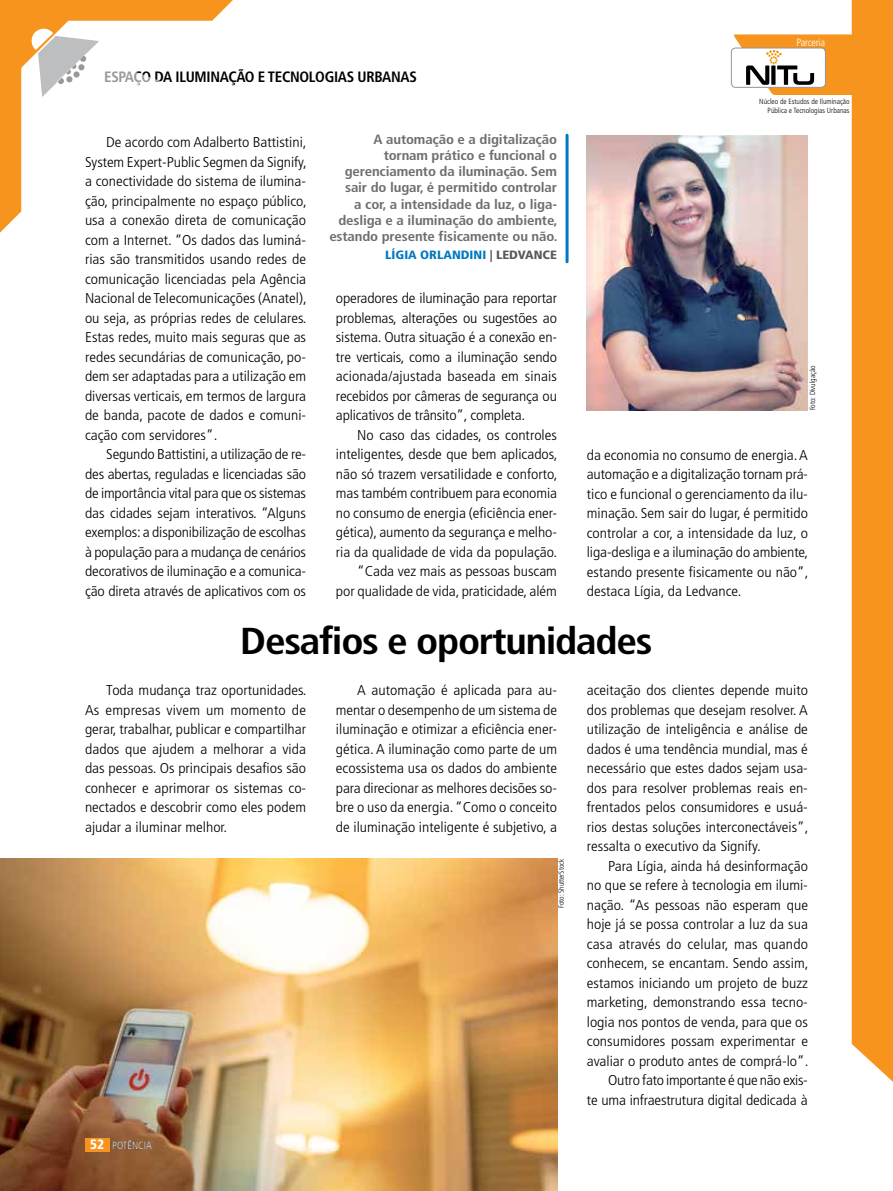
<style>
.page{position:relative;width:893px;height:1191px;background:#fff}
.page>*{position:absolute;margin:0;border:0;box-sizing:border-box;transform-origin:0 0}
.t1{font:700 condensed 37.5px "Frutiger LT Std";letter-spacing:-.03em;color:#000;scale:1.1 1}
.t2{font:700 condensed 15px "Frutiger LT Std";letter-spacing:-.02em;color:#000}
.t3{font:300 condensed 14.25px/19.5px "Frutiger LT Std";color:#000;text-align:justify;scale:1.1 1}
.t4{font:700 condensed 13.5px/16.2px "Frutiger LT Std";letter-spacing:-.01em;color:#6d6e71;text-align:right;scale:1.1 1}
.t5{font:900 condensed 13.5px "Frutiger LT Std";color:#fff}
.t6{font:900 condensed 12px "Frutiger LT Std";color:#0079c1;scale:1.1 1}
.t7{font:300 condensed 10.5px "Frutiger LT Std";letter-spacing:-.02em;color:#fff}
.t8{font:300 condensed 10.5px "Frutiger LT Std";color:#fff}
.t9{font:300 condensed 7.5px/9px "Frutiger LT Std";color:#000;text-align:right}
.s1{color:#58595b}
</style>
<div class="page">
<img style="left:0;top:858px;width:557px;height:333px">
<div style="left:85px;top:1138px;width:24px;height:13px;background:#f7941e"></div>
<div style="left:852px;top:0;width:41px;height:1081px;background:#f7941e"></div>
<svg style="left:0;top:0;width:233px;height:233px"></svg>
<svg style="left:734px;top:34px;width:154px;height:61px"></svg>
<div style="left:731px;top:48px;width:95px;height:40px;border:1px solid #939598;border-radius:4px"></div>
<img style="left:587px;top:136px;width:221px;height:274px">
<hr style="left:566px;top:135px;width:3px;height:127px;background:#0079c1">
<p class="t2" style="left:104px;top:68px;width:314px">ESPAÇO DA ILUMINAÇÃO E TECNOLOGIAS URBANAS</p>
<p class="t7" style="left:796px;top:36px;width:30px">Parceria</p>
<p class="t9" style="left:759px;top:97px;width:92px">Núcleo de Estudos de Iluminação<br>Pública e Tecnologias Urbanas</p>
<p class="t4" style="left:329px;top:131px;width:209px">A automação e a digitalização tornam prático e funcional o gerenciamento da iluminação. Sem sair do lugar, é permitido controlar<br>a cor, a intensidade da luz, o liga&shy;desliga e a iluminação do ambiente, estando presente fisicamente ou não.</p>
<p class="t6" style="left:385px;top:247px;width:158px">LÍGIA ORLANDINI <span class="s1">| LEDVANCE</span></p>
<p class="t3" style="left:85px;top:133px;width:203px;text-indent:21px">De acordo com Adalberto Battistini, System Expert-Public Segmen da Signify, a conectividade do sistema de ilumina&shy;ção, principalmente no espaço público, usa a conexão direta de comunicação com a Internet. “Os dados das luminá&shy;rias são transmitidos usando redes de comunicação licenciadas pela Agência Nacional de Telecomunicações (Anatel), ou seja, as próprias redes de celulares.<br>Estas redes, muito mais seguras que as redes secundárias de comunicação, po&shy;dem ser adaptadas para a utilização em diversas verticais, em termos de largura de banda, pacote de dados e comuni&shy;cação com servidores”.</p>
<p class="t3" style="left:85px;top:445px;width:203px;text-indent:21px">Segundo Battistini, a utilização de re&shy;des abertas, reguladas e licenciadas são de importância vital para que os sistemas das cidades sejam interativos. “Alguns exemplos: a disponibilização de escolhas à população para a mudança de cenários decorativos de iluminação e a comunica&shy;ção direta através de aplicativos com os</p>
<p class="t3" style="left:336px;top:289px;width:203px">operadores de iluminação para reportar problemas, alterações ou sugestões ao sistema. Outra situação é a conexão en&shy;tre verticais, como a iluminação sendo acionada/ajustada baseada em sinais recebidos por câmeras de segurança ou aplicativos de trânsito”, completa.</p>
<p class="t3" style="left:336px;top:425px;width:203px;text-align:right">No caso das cidades, os controles inteligentes, desde que bem aplicados, não só trazem versatilidade e conforto, mas também contribuem para economia no consumo de energia (eficiência ener&shy;gética), aumento da segurança e melho&shy;ria da qualidade de vida da população. “Cada vez mais as pessoas buscam por qualidade de vida, praticidade, além</p>
<h1 class="t1" style="left:240px;top:619px;width:376px">Desafios e oportunidades</h1>
<p class="t9" style="left:808px;top:410px;width:47px;rotate:-90deg">Foto: Divulgação</p>
<p class="t3" style="left:587px;top:445px;width:203px">da economia no consumo de energia. A automação e a digitalização tornam prá&shy;tico e funcional o gerenciamento da ilu&shy;minação. Sem sair do lugar, é permitido controlar a cor, a intensidade da luz, o liga-desliga e a iluminação do ambiente, estando presente fisicamente ou não”, destaca Lígia, da Ledvance.</p>
<p class="t3" style="left:85px;top:680px;width:203px;text-indent:21px">Toda mudança traz oportunidades.<br>As empresas vivem um momento de gerar, trabalhar, publicar e compartilhar dados que ajudem a melhorar a vida das pessoas. Os principais desafios são conhecer e aprimorar os sistemas co&shy;nectados e descobrir como eles podem ajudar a iluminar melhor.</p>
<p class="t3" style="left:336px;top:681px;width:203px;text-indent:21px">A automação é aplicada para au&shy;mentar o desempenho de um sistema de iluminação e otimizar a eficiência ener&shy;gética. A iluminação como parte de um ecossistema usa os dados do ambiente para direcionar as melhores decisões so&shy;bre o uso da energia. “Como o conceito de iluminação inteligente é subjetivo, a</p>
<p class="t3" style="left:587px;top:681px;width:203px">aceitação dos clientes depende muito dos problemas que desejam resolver. A utilização de inteligência e análise de dados é uma tendência mundial, mas é necessário que estes dados sejam usa&shy;dos para resolver problemas reais en&shy;frentados pelos consumidores e usuá&shy;rios destas soluções interconectáveis”, ressalta o executivo da Signify.</p>
<p class="t3" style="left:587px;top:856px;width:203px;text-align:right">Para Lígia, ainda há desinformação<br>no que se refere à tecnologia em ilumi&shy;nação. “As pessoas não esperam que hoje já se possa controlar a luz da sua casa através do celular, mas quando conhecem, se encantam. Sendo assim, estamos iniciando um projeto de buzz marketing, demonstrando essa tecno&shy;logia nos pontos de venda, para que os consumidores possam experimentar e avaliar o produto antes de comprá-lo”.<br>Outro fato importante é que não exis-<br>te uma infraestrutura digital dedicada à</p>
<p class="t9" style="left:557px;top:908px;width:51px;rotate:-90deg">Foto: ShutterStock</p>
<p class="t5" style="left:90px;top:1136px;width:16px">52</p>
<p class="t8" style="left:112px;top:1139px;width:41px">POTÊNCIA</p>
</div>
